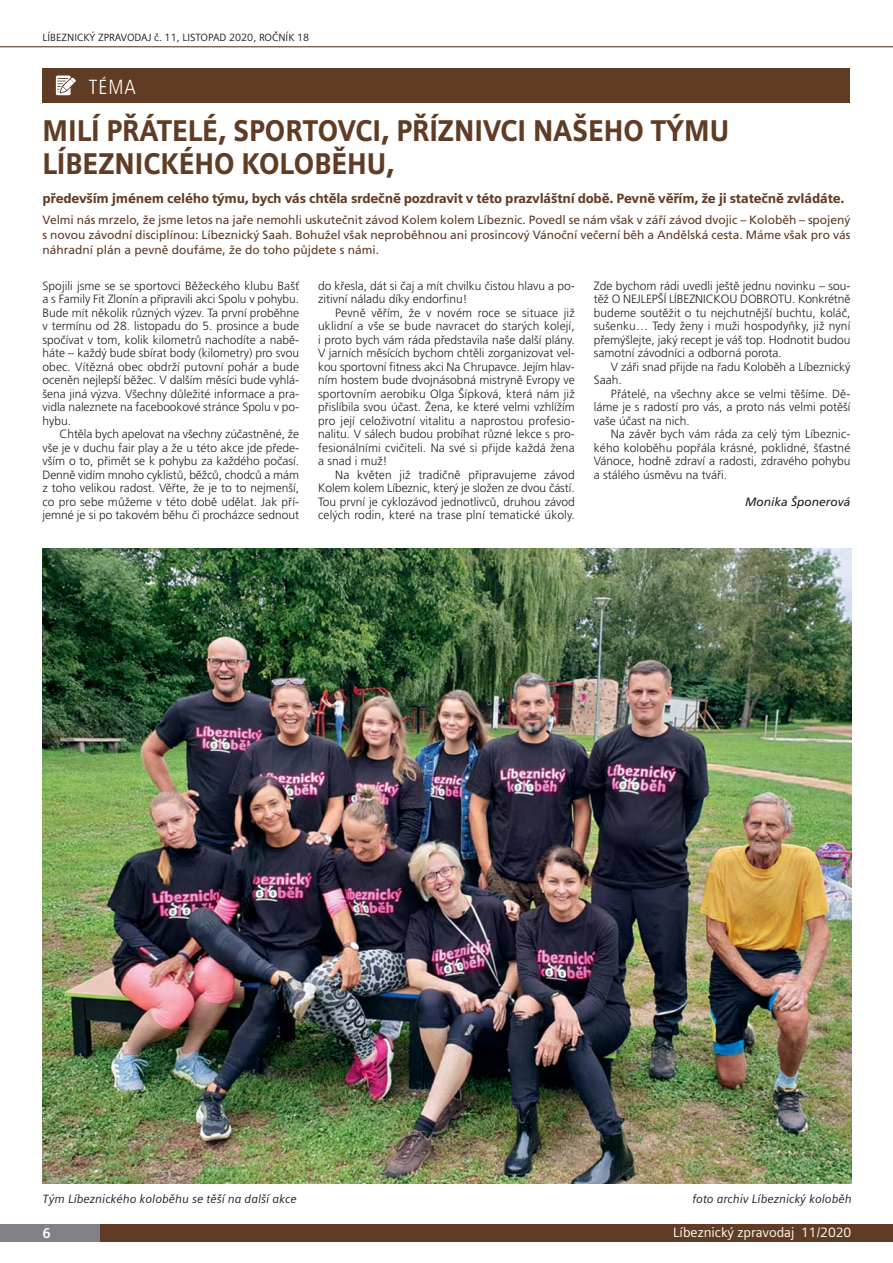
<style>
.page{position:relative;width:893px;height:1263px;background:#fff}
.page>*{position:absolute;margin:0;border:0;box-sizing:border-box;transform-origin:0 0}
.t1{font:900 30px/33px "Siemens Sans OT";color:#613c25;scale:.9 1}
.t2{font:300 condensed 20.4px "Frutiger CE";color:#fff}
.t3{font:700 14.25px "Siemens Sans OT";color:#fff}
.t4{font:900 13.5px "Siemens Sans OT";letter-spacing:-.015em;color:#613c25}
.t5{font:13.5px "Siemens Sans OT";color:#fff}
.t6{font:300 12px/13.5px "Frutiger CE";color:#231f20;text-align:justify}
.t7{font:12px/15px "Frutiger CE";color:#613c25;text-align:justify}
.t8{font:italic 12px "Siemens Sans OT";color:#231f20}
.t9{font:italic 12px "Frutiger CE";color:#231f20}
.t10{font:10.5px "Siemens Sans OT";color:#231f20}
</style>
<div class="page">
<hr style="left:0;top:46px;width:893px;height:1px;background:#613c25">
<div style="left:48px;top:1225px;width:845px;height:17px;background:#613c25"></div>
<div style="left:0;top:1225px;width:100px;height:17px;background:#808285"></div>
<div style="left:43px;top:68px;width:807px;height:34px;background:#613c25"></div>
<svg style="left:56px;top:76px;width:20px;height:19px"></svg>
<img style="left:43px;top:549px;width:808px;height:634px">
<p class="t10" style="left:43px;top:34px;width:268px">LÍBEZNICKÝ ZPRAVODAJ č. 11, LISTOPAD 2020, ROČNÍK 18</p>
<h2 class="t2" style="left:89px;top:78px;width:49px">TÉMA</h2>
<h1 class="t1" style="left:43px;top:114px;width:764px">MILÍ PŘÁTELÉ, SPORTOVCI, PŘÍZNIVCI NAŠEHO TÝMU<br>LÍBEZNICKÉHO KOLOBĚHU,</h1>
<p class="t4" style="left:43px;top:190px;width:804px">především jménem celého týmu, bych vás chtěla srdečně pozdravit v této prazvláštní době. Pevně věřím, že ji statečně zvládáte.</p>
<p class="t7" style="left:43px;top:213px;width:809px">Velmi nás mrzelo, že jsme letos na jaře nemohli uskutečnit závod Kolem kolem Líbeznic. Povedl se nám však v září závod dvojic – Koloběh – spojený s novou závodní disciplínou: Líbeznický Saah. Bohužel však neproběhnou ani prosincový Vánoční večerní běh a Andělská cesta. Máme však pro vás náhradní plán a pevně doufáme, že do toho půjdete s námi.</p>
<p class="t6" style="left:43px;top:280px;width:258px">Spojili jsme se se sportovci Běžeckého klubu Bašť a s Family Fit Zlonín a připravili akci Spolu v pohybu.<br>Bude mít několik různých výzev. Ta první proběhne v termínu od 28. listopadu do 5. prosince a bude spočívat v tom, kolik kilometrů nachodíte a nabě&shy;háte – každý bude sbírat body (kilometry) pro svou obec. Vítězná obec obdrží putovní pohár a bude oceněn nejlepší běžec. V dalším měsíci bude vyhlá&shy;šena jiná výzva. Všechny důležité informace a pra&shy;vidla naleznete na facebookové stránce Spolu v po&shy;hybu.</p>
<p class="t6" style="left:43px;top:428px;width:258px;text-indent:17px">Chtěla bych apelovat na všechny zúčastněné, že vše je v duchu fair play a že u této akce jde přede&shy;vším o to, přimět se k pohybu za každého počasí.<br>Denně vidím mnoho cyklistů, běžců, chodců a mám z toho velikou radost. Věřte, že je to to nejmenší, co pro sebe můžeme v této době udělat. Jak pří&shy;jemné je si po takovém běhu či procházce sednout</p>
<p class="t6" style="left:318px;top:280px;width:258px">do křesla, dát si čaj a mít chvilku čistou hlavu a po&shy;zitivní náladu díky endorfinu!</p>
<p class="t6" style="left:318px;top:307px;width:258px;text-indent:17px">Pevně věřím, že v novém roce se situace již uklidní a vše se bude navracet do starých kolejí, i proto bych vám ráda představila naše další plány.<br>V jarních měsících bychom chtěli zorganizovat vel&shy;kou sportovní fitness akci Na Chrupavce. Jejím hlav&shy;ním hostem bude dvojnásobná mistryně Evropy ve sportovním aerobiku Olga Šípková, která nám již přislíbila svou účast. Žena, ke které velmi vzhlížím pro její celoživotní vitalitu a naprostou profesio&shy;nalitu. V sálech budou probíhat různé lekce s pro&shy;fesionálními cvičiteli. Na své si přijde každá žena a snad i muž!</p>
<p class="t6" style="left:318px;top:469px;width:258px;text-indent:17px">Na květen již tradičně připravujeme závod Kolem kolem Líbeznic, který je složen ze dvou částí.<br>Tou první je cyklozávod jednotlivců, druhou závod celých rodin, které na trase plní tematické úkoly.</p>
<p class="t6" style="left:594px;top:280px;width:258px">Zde bychom rádi uvedli ještě jednu novinku – sou&shy;těž O NEJLEPŠÍ LÍBEZNICKOU DOBROTU. Konkrétně budeme soutěžit o tu nejchutnější buchtu, koláč, sušenku… Tedy ženy i muži hospodyňky, již nyní přemýšlejte, jaký recept je váš top. Hodnotit budou samotní závodníci a odborná porota.</p>
<p class="t6" style="left:594px;top:361px;width:258px;text-indent:17px">V záři snad přijde na řadu Koloběh a Líbeznický<br>Saah.</p>
<p class="t6" style="left:594px;top:388px;width:258px;text-indent:17px">Přátelé, na všechny akce se velmi těšíme. Dě&shy;láme je s radostí pro vás, a proto nás velmi potěší vaše účast na nich.</p>
<p class="t6" style="left:594px;top:428px;width:258px;text-indent:17px">Na závěr bych vám ráda za celý tým Líbeznic&shy;kého koloběhu popřála krásné, poklidné, šťastné Vánoce, hodně zdraví a radosti, zdravého pohybu a stálého úsměvu na tváři.</p>
<p class="t9" style="left:745px;top:497px;width:107px">Monika Šponerová</p>
<p class="t8" style="left:43px;top:1194px;width:256px">Tým Líbeznického koloběhu se těší na další akce</p>
<p class="t8" style="left:692px;top:1194px;width:161px">foto archiv Líbeznický koloběh</p>
<p class="t3" style="left:43px;top:1224px;width:10px">6</p>
<p class="t5" style="left:673px;top:1227px;width:180px">Líbeznický zpravodaj 11/2020</p>
</div>
